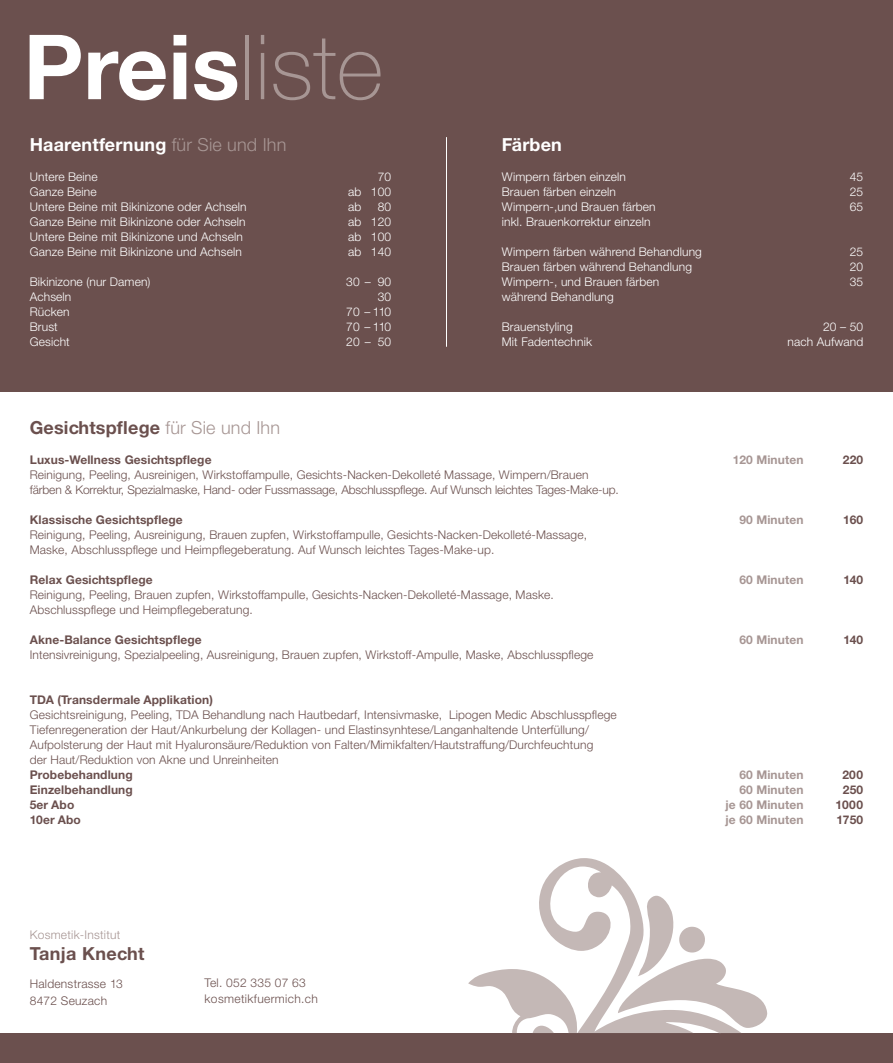
<style>
.page{position:relative;width:893px;height:1063px;background:#fff}
.page>*{position:absolute;margin:0;border:0;box-sizing:border-box;transform-origin:0 0}
.t1{font:700 90px "Helvetica Neue CE";color:#fff}
.t2{font:700 18px "Helvetica Neue CE";letter-spacing:.01em;color:#6b504e}
.t3{font:700 18px "Helvetica Neue CE";letter-spacing:.01em;color:#fff}
.t4{font:300 12px/15px "Helvetica Neue";letter-spacing:.01em;color:#6b504e}
.t5{font:300 12px "Helvetica Neue";letter-spacing:.01em;color:#fff}
.t6{font:700 12px "Helvetica Neue CE";letter-spacing:.01em;color:#6b504e}
.t7{font:300 12px/15px "Helvetica Neue";letter-spacing:-.01em;color:#6b504e}
.t8{font:700 12px "Helvetica Neue CE";letter-spacing:.01em;color:#a79694}
.t9{font:300 12px/16.5px "Helvetica Neue";letter-spacing:.03em;color:#6b504e}
.t10{font:300 12px "Helvetica Neue";letter-spacing:.02em;color:#a79694}
.s1{font-weight:100;color:#a79694}
.s2{font-weight:300;color:#a79694}
</style>
<div class="page">
<div style="left:0;top:0;width:893px;height:391px;background:#6b504e"></div>
<div style="left:0;top:1033px;width:893px;height:30px;background:#6b504e"></div>
<hr style="left:446px;top:137px;width:1px;height:210px;background:#fff">
<svg style="left:468px;top:858px;width:300px;height:176px"></svg>
<h1 class="t1" style="left:23px;top:11px;width:362px">Preis<span class="s1">liste</span></h1>
<h2 class="t3" style="left:30px;top:134px;width:258px">Haarentfernung <span class="s2">für Sie und Ihn</span></h2>
<p class="t5" style="left:30px;top:170px;width:70px">Untere Beine</p>
<p class="t5" style="left:378px;top:170px;width:15px">70</p>
<p class="t5" style="left:30px;top:185px;width:69px">Ganze Beine</p>
<p class="t5" style="left:348px;top:185px;width:45px">ab 100</p>
<p class="t5" style="left:30px;top:200px;width:218px">Untere Beine mit Bikinizone oder Achseln</p>
<p class="t5" style="left:348px;top:200px;width:15px">ab</p>
<p class="t5" style="left:378px;top:200px;width:15px">80</p>
<p class="t5" style="left:30px;top:215px;width:217px">Ganze Beine mit Bikinizone oder Achseln</p>
<p class="t5" style="left:348px;top:215px;width:45px">ab 120</p>
<p class="t5" style="left:30px;top:230px;width:215px">Untere Beine mit Bikinizone und Achseln</p>
<p class="t5" style="left:348px;top:230px;width:45px">ab 100</p>
<p class="t5" style="left:30px;top:245px;width:214px">Ganze Beine mit Bikinizone und Achseln</p>
<p class="t5" style="left:348px;top:245px;width:45px">ab 140</p>
<p class="t5" style="left:30px;top:275px;width:122px">Bikinizone (nur Damen)</p>
<p class="t5" style="left:346px;top:275px;width:46px">30 – 90</p>
<p class="t5" style="left:30px;top:290px;width:43px">Achseln</p>
<p class="t5" style="left:378px;top:290px;width:15px">30</p>
<p class="t5" style="left:30px;top:305px;width:41px">Rücken</p>
<p class="t5" style="left:346px;top:305px;width:46px">70 – 110</p>
<p class="t5" style="left:30px;top:320px;width:30px">Brust</p>
<p class="t5" style="left:346px;top:320px;width:46px">70 – 110</p>
<p class="t5" style="left:30px;top:335px;width:42px">Gesicht</p>
<p class="t5" style="left:346px;top:335px;width:46px">20 – 50</p>
<h2 class="t3" style="left:502px;top:133px;width:62px">Färben</h2>
<p class="t5" style="left:502px;top:169px;width:126px">Wimpern färben einzeln</p>
<p class="t5" style="left:850px;top:169px;width:15px">45</p>
<p class="t5" style="left:502px;top:184px;width:116px">Brauen färben einzeln</p>
<p class="t5" style="left:850px;top:184px;width:15px">25</p>
<p class="t5" style="left:502px;top:199px;width:155px">Wimpern-,und Brauen färben</p>
<p class="t5" style="left:850px;top:199px;width:15px">65</p>
<p class="t5" style="left:502px;top:214px;width:150px">inkl. Brauenkorrektur einzeln</p>
<p class="t5" style="left:502px;top:244px;width:202px">Wimpern färben während Behandlung</p>
<p class="t5" style="left:850px;top:244px;width:15px">25</p>
<p class="t5" style="left:502px;top:259px;width:192px">Brauen färben während Behandlung</p>
<p class="t5" style="left:850px;top:259px;width:15px">20</p>
<p class="t5" style="left:502px;top:274px;width:159px">Wimpern-, und Brauen färben</p>
<p class="t5" style="left:850px;top:274px;width:15px">35</p>
<p class="t5" style="left:502px;top:289px;width:114px">während Behandlung</p>
<p class="t5" style="left:502px;top:319px;width:73px">Brauenstyling</p>
<p class="t5" style="left:823px;top:319px;width:42px">20 – 50</p>
<p class="t5" style="left:502px;top:334px;width:92px">Mit Fadentechnik</p>
<p class="t5" style="left:788px;top:334px;width:77px">nach Aufwand</p>
<h2 class="t2" style="left:30px;top:417px;width:252px">Gesichtspflege <span class="s2">für Sie und Ihn</span></h2>
<p class="t6" style="left:30px;top:453px;width:183px">Luxus-Wellness Gesichtspflege</p>
<p class="t8" style="left:733px;top:453px;width:72px">120 Minuten</p>
<p class="t6" style="left:843px;top:453px;width:22px">220</p>
<p class="t7" style="left:30px;top:467px;width:591px">Reinigung, Peeling, Ausreinigen, Wirkstoffampulle, Gesichts-Nacken-Dekolleté Massage, Wimpern/Brauen färben &amp; Korrektur, Spezialmaske, Hand- oder Fussmassage, Abschlusspflege. Auf Wunsch leichtes Tages-Make-up.</p>
<p class="t6" style="left:30px;top:513px;width:155px">Klassische Gesichtspflege</p>
<p class="t8" style="left:739px;top:513px;width:66px">90 Minuten</p>
<p class="t6" style="left:843px;top:513px;width:22px">160</p>
<p class="t4" style="left:30px;top:527px;width:559px">Reinigung, Peeling, Ausreinigung, Brauen zupfen, Wirkstoffampulle, Gesichts-Nacken-Dekolleté-Massage,<br>Maske, Abschlusspflege und Heimpflegeberatung. Auf Wunsch leichtes Tages-Make-up.</p>
<p class="t6" style="left:30px;top:573px;width:124px">Relax Gesichtspflege</p>
<p class="t8" style="left:739px;top:573px;width:66px">60 Minuten</p>
<p class="t6" style="left:843px;top:573px;width:21px">140</p>
<p class="t4" style="left:30px;top:587px;width:525px">Reinigung, Peeling, Brauen zupfen, Wirkstoffampulle, Gesichts-Nacken-Dekolleté-Massage, Maske.<br>Abschlusspflege und Heimpflegeberatung.</p>
<p class="t6" style="left:30px;top:633px;width:174px">Akne-Balance Gesichtspflege</p>
<p class="t8" style="left:739px;top:633px;width:66px">60 Minuten</p>
<p class="t6" style="left:843px;top:633px;width:21px">140</p>
<p class="t4" style="left:30px;top:647px;width:565px">Intensivreinigung, Spezialpeeling, Ausreinigung, Brauen zupfen, Wirkstoff-Ampulle, Maske, Abschlusspflege</p>
<p class="t6" style="left:30px;top:693px;width:185px">TDA (Transdermale Applikation)</p>
<p class="t4" style="left:30px;top:707px;width:588px">Gesichtsreinigung, Peeling, TDA Behandlung nach Hautbedarf, Intensivmaske, Lipogen Medic Abschlusspflege Tiefenregeneration der Haut/Ankurbelung der Kollagen- und Elastinsynhtese/Langanhaltende Unterfüllung/ Aufpolsterung der Haut mit Hyaluronsäure/Reduktion von Falten/Mimikfalten/Hautstraffung/Durchfeuchtung<br>der Haut/Reduktion von Akne und Unreinheiten</p>
<p class="t6" style="left:30px;top:768px;width:104px">Probebehandlung</p>
<p class="t8" style="left:739px;top:768px;width:66px">60 Minuten</p>
<p class="t6" style="left:842px;top:768px;width:22px">200</p>
<p class="t6" style="left:30px;top:783px;width:105px">Einzelbehandlung</p>
<p class="t8" style="left:739px;top:783px;width:66px">60 Minuten</p>
<p class="t6" style="left:843px;top:783px;width:22px">250</p>
<p class="t6" style="left:30px;top:798px;width:46px">5er Abo</p>
<p class="t8" style="left:725px;top:798px;width:80px">je 60 Minuten</p>
<p class="t6" style="left:835px;top:798px;width:29px">1000</p>
<p class="t6" style="left:30px;top:813px;width:53px">10er Abo</p>
<p class="t8" style="left:725px;top:813px;width:80px">je 60 Minuten</p>
<p class="t6" style="left:836px;top:813px;width:28px">1750</p>
<p class="t10" style="left:30px;top:927px;width:92px">Kosmetik-Institut</p>
<h2 class="t2" style="left:30px;top:942px;width:116px">Tanja Knecht</h2>
<p class="t4" style="left:30px;top:975px;width:94px;line-height:16.5px">Haldenstrasse 13<br>8472 Seuzach</p>
<p class="t9" style="left:205px;top:974px;width:115px">Tel. 052 335 07 63 kosmetikfuermich.ch</p>
</div>
